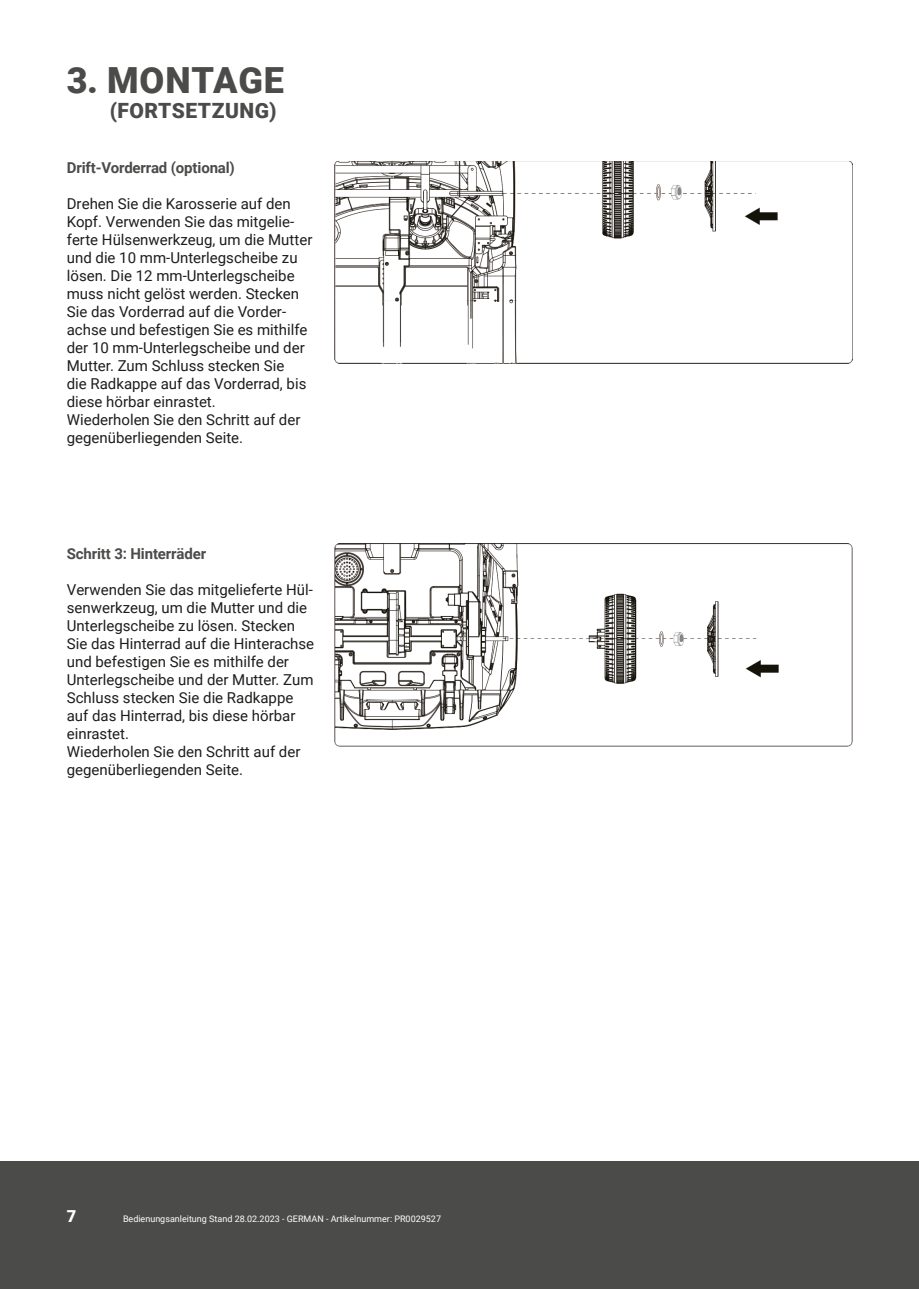
<style>
.page{position:relative;width:919px;height:1289px;background:#fff}
.page>*{position:absolute;margin:0;border:0;box-sizing:border-box;transform-origin:0 0}
.t1{font:900 36px "Roboto";letter-spacing:.025em;color:#4b4b4a}
.t2{font:900 21px "Roboto";letter-spacing:.025em;color:#4b4b4a}
.t3{font:900 16.5px "Roboto";color:#fff}
.t4{font:15px/18px "Roboto";color:#1d1d1b}
.t5{font:700 15px "Roboto";letter-spacing:-.01em;color:#4b4b4a}
.t6{font:9px "Roboto";color:#fff}
</style>
<div class="page">
<div style="left:0;top:1161px;width:918px;height:127px;background:#4b4b4a"></div>
<img style="left:334px;top:161px;width:518px;height:202px">
<img style="left:334px;top:543px;width:518px;height:203px">
<h1 class="t1" style="left:67px;top:54px;width:219px">3. MONTAGE</h1>
<h2 class="t2" style="left:110px;top:96px;width:168px">(FORTSETZUNG)</h2>
<p class="t5" style="left:67px;top:157px;width:170px">Drift-Vorderrad (optional)</p>
<p class="t4" style="left:67px;top:194px;width:247px">Drehen Sie die Karosserie auf den Kopf. Verwenden Sie das mitgelie&shy;ferte Hülsenwerkzeug, um die Mutter und die 10 mm-Unterlegscheibe zu lösen. Die 12 mm-Unterlegscheibe muss nicht gelöst werden. Stecken Sie das Vorderrad auf die Vorder&shy;achse und befestigen Sie es mithilfe der 10 mm-Unterlegscheibe und der Mutter. Zum Schluss stecken Sie<br>die Radkappe auf das Vorderrad, bis diese hörbar einrastet.<br>Wiederholen Sie den Schritt auf der gegenüberliegenden Seite.</p>
<p class="t5" style="left:67px;top:543px;width:141px">Schritt 3: Hinterräder</p>
<p class="t4" style="left:67px;top:580px;width:249px">Verwenden Sie das mitgelieferte Hül&shy;senwerkzeug, um die Mutter und die<br>Unterlegscheibe zu lösen. Stecken<br>Sie das Hinterrad auf die Hinterachse und befestigen Sie es mithilfe der<br>Unterlegscheibe und der Mutter. Zum<br>Schluss stecken Sie die Radkappe auf das Hinterrad, bis diese hörbar einrastet.<br>Wiederholen Sie den Schritt auf der gegenüberliegenden Seite.</p>
<p class="t3" style="left:67px;top:1204px;width:11px">7</p>
<p class="t6" style="left:123px;top:1212px;width:319px">Bedienungsanleitung Stand 28.02.2023 - GERMAN - Artikelnummer: PR0029527</p>
</div>
